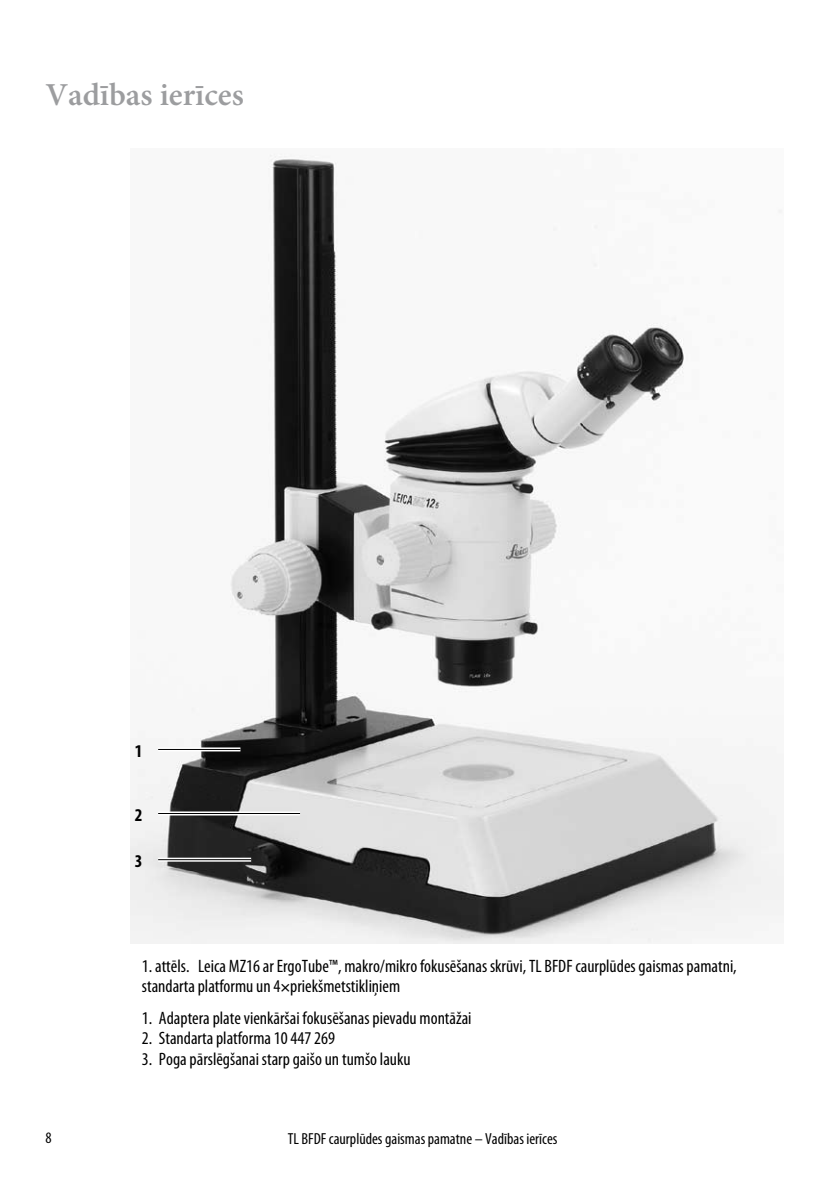
<style>
.page{position:relative;width:840px;height:1191px;background:#fff}
.page>*{position:absolute;margin:0;border:0;box-sizing:border-box;transform-origin:0 0}
.t1{font:600 32px "Minion Pro";color:#9c9d9f}
.t2{font:condensed 18px/20.8px "Myriad Pro";color:#000}
.t3{font:700 condensed 18px "Myriad Pro";color:#000}
.t4{font:condensed 16px "Myriad Pro";color:#000}
</style>
<div class="page">
<img style="left:130px;top:154px;width:652px;height:789px">
<svg style="left:158px;top:811px;width:142px;height:4px"></svg>
<svg style="left:158px;top:857px;width:93px;height:4px"></svg>
<svg style="left:158px;top:747px;width:82px;height:4px"></svg>
<hr style="left:158px;top:813px;width:142px;height:1px;background:#000">
<hr style="left:158px;top:859px;width:93px;height:1px;background:#000">
<hr style="left:158px;top:749px;width:82px;height:1px;background:#000">
<h1 class="t1" style="left:45px;top:76px;width:200px">Vadības ierīces</h1>
<p class="t3" style="left:135px;top:739px;width:9px">1</p>
<p class="t3" style="left:135px;top:803px;width:9px">2</p>
<p class="t3" style="left:135px;top:849px;width:9px">3</p>
<p class="t2" style="left:142px;top:955px;width:596px">1. attēls. Leica MZ16 ar ErgoTube™, makro/mikro fokusēšanas skrūvi, TL BFDF caurplūdes gaismas pamatni, standarta platformu un 4 priekšmetstikliņiem</p>
<p class="t2" style="left:142px;top:1007px;width:331px">1. Adaptera plate vienkāršai fokusēšanas pievadu montāžai</p>
<p class="t2" style="left:142px;top:1027px;width:194px">2. Standarta platforma 10 447 269</p>
<p class="t2" style="left:142px;top:1048px;width:270px">3. Poga pārslēgšanai starp gaišo un tumšo lauku</p>
<p class="t4" style="left:288px;top:1128px;width:271px">TL BFDF caurplūdes gaismas pamatne – Vadības ierīces</p>
</div>
